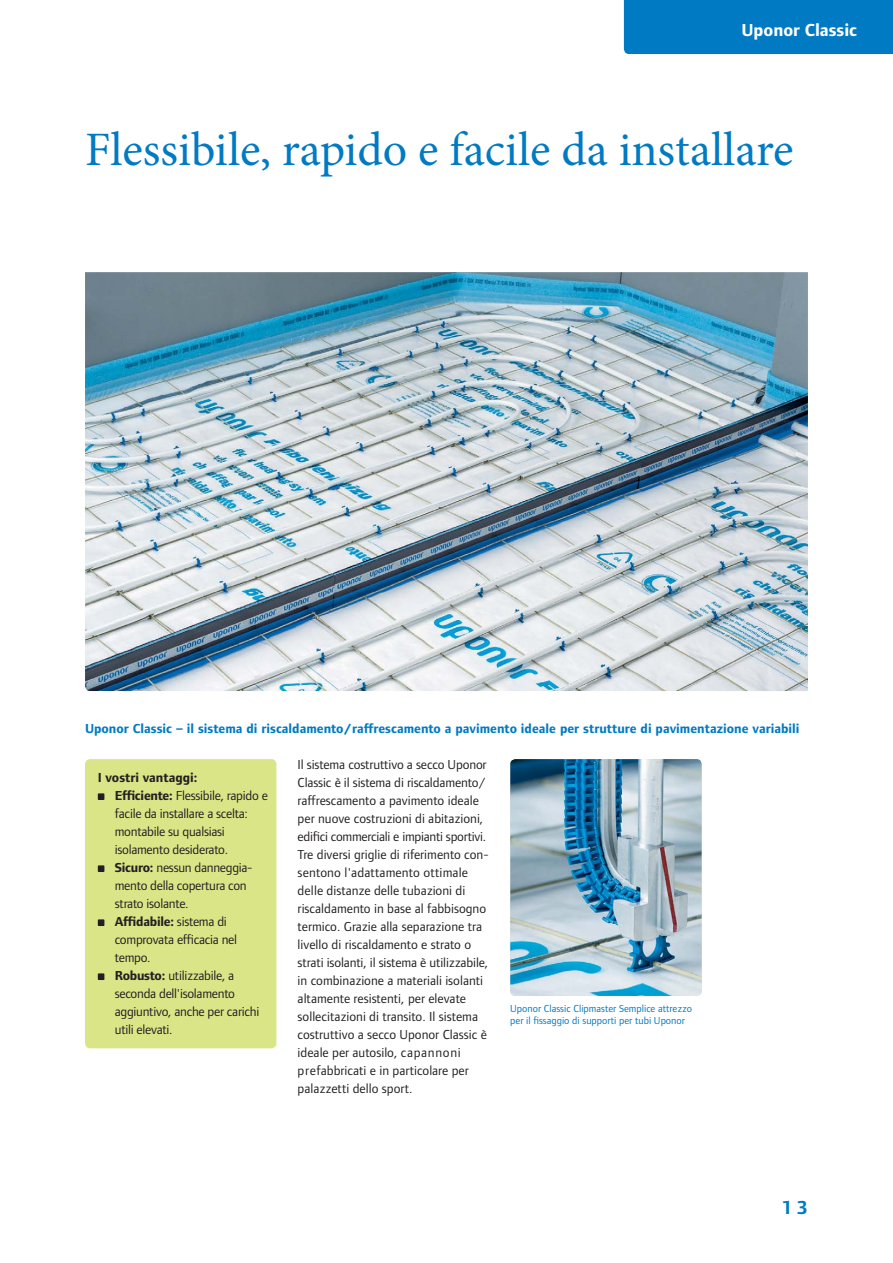
<style>
.page{position:relative;width:893px;height:1263px;background:#fff}
.page>*{position:absolute;margin:0;border:0;box-sizing:border-box;transform-origin:0 0}
.t1{font:48px "Minion Pro";color:#007ac2}
.t2{font:700 19.5px "Foundry Form Sans";color:#007ac2}
.t3{font:700 18px "Foundry Form Sans";color:#fff}
.t4{font:13.5px/18px "Foundry Form Sans";letter-spacing:-.01em;color:#231f20}
.t5{font:700 13.5px "Foundry Form Sans";color:#007ac2}
.t6{font:10.5px/12px "Foundry Form Sans";color:#007ac2}
.s1{font-weight:700}
</style>
<div class="page">
<div style="left:624px;top:0;width:269px;height:54px;background:#007ac2"></div>
<img style="left:510px;top:759px;width:192px;height:237px;border-radius:5px">
<img style="left:85px;top:272px;width:723px;height:419px">
<div style="left:85px;top:759px;width:191px;height:289px;background:#d9e587;border-radius:5px"></div>
<div style="left:98px;top:793px;width:6px;height:7px;background:#231f20"></div>
<div style="left:98px;top:865px;width:6px;height:7px;background:#231f20"></div>
<div style="left:98px;top:919px;width:6px;height:7px;background:#231f20"></div>
<div style="left:98px;top:973px;width:6px;height:7px;background:#231f20"></div>
<h3 class="t3" style="left:741px;top:23px;width:117px">Uponor Classic</h3>
<h1 class="t1" style="left:85px;top:130px;width:710px">Flessibile, rapido e facile da installare</h1>
<p class="t5" style="left:85px;top:723px;width:716px">Uponor Classic – il sistema di riscaldamento/raffrescamento a pavimento ideale per strutture di pavimentazione variabili</p>
<p class="t4" style="left:298px;top:757px;width:192px">Il sistema costruttivo a secco Uponor Classic è il sistema di riscaldamento/ raffrescamento a pavimento ideale per nuove costruzioni di abitazioni, edifici commerciali e impianti sportivi.<br>Tre diversi griglie di riferimento con&shy;sentono l'adattamento ottimale delle distanze delle tubazioni di riscaldamento in base al fabbisogno termico. Grazie alla separazione tra livello di riscaldamento e strato o strati isolanti, il sistema è utilizzabile, in combinazione a materiali isolanti altamente resistenti, per elevate sollecitazioni di transito. Il sistema costruttivo a secco Uponor Classic è ideale per autosilo, capannoni prefabbricati e in particolare per palazzetti dello sport.</p>
<p class="t4" style="left:115px;top:770px;width:155px;text-indent:-17px"><span class="s1">I vostri vantaggi:<br>Efficiente:</span> Flessibile, rapido e facile da installare a scelta: montabile su qualsiasi isolamento desiderato.<br><span class="s1">Sicuro:</span> nessun danneggia&shy;mento della copertura con strato isolante.<br><span class="s1">Affidabile:</span> sistema di comprovata efficacia nel tempo.<br><span class="s1">Robusto:</span> utilizzabile, a seconda dell'isolamento aggiuntivo, anche per carichi utili elevati.</p>
<p class="t6" style="left:510px;top:1004px;width:183px">Uponor Classic Clipmaster Semplice attrezzo per il fissaggio di supporti per tubi Uponor</p>
<h2 class="t2" style="left:782px;top:1200px;width:28px">13</h2>
</div>
